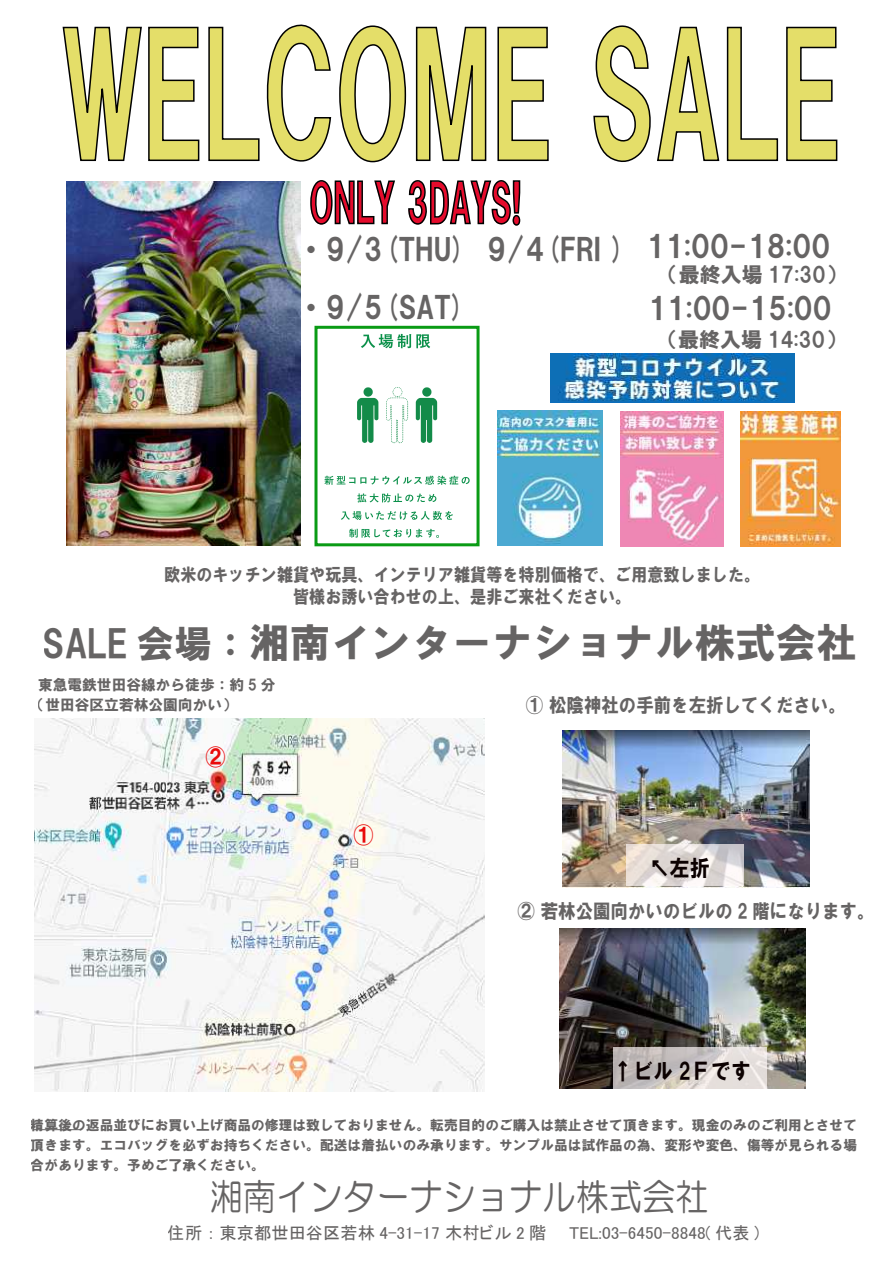
<style>
.page{position:relative;width:893px;height:1263px;background:#fff}
.page>*{position:absolute;margin:0;border:0;box-sizing:border-box;transform-origin:0 0}
.t1{font:165px "HGS Soei Kakugothic UB";color:#e4de69;scale:.68 1}
.t2{font:52.5px "HGS Soei Kakugothic UB";color:#e50b2c;scale:.68 1}
.t3{font:40.5px "HGS Soei Kakugothic UB";color:#666464}
.t4{font:37.2px "HG Maru Gothic MPRO";color:#666464;scale:.89 1}
.t5{font:30px "HGS Soei Kakugothic UB";color:#666464}
.t6{font:22.5px "HGS Soei Kakugothic UB";color:#0c0101;scale:.89 1}
.t7{font:22.5px "HGS Soei Kakugothic UB";color:#e90a0a;scale:.89 1}
.t8{font:21px "HGS Soei Kakugothic UB";color:#666464}
.t9{font:19.5px "HGS Soei Kakugothic UB";color:#666464;scale:.89 1}
.t10{font:18px/22.5px "HGS Soei Kakugothic UB";color:#666464;text-align:center;scale:.89 1}
.t11{font:17.25px "MS P Gothic";color:#666464}
.t12{font:14.7px/19.6px "HGS Soei Kakugothic UB";color:#666464}
.t13{font:13.8px/19.8px "HGS Soei Kakugothic UB";color:#666464;text-align:justify}
.s1{font-size:37.5px}
</style>
<div class="page">
<svg style="left:62px;top:26px;width:138px;height:136px"></svg>
<svg style="left:208px;top:26px;width:52px;height:136px"></svg>
<svg style="left:266px;top:24px;width:66px;height:138px"></svg>
<svg style="left:339px;top:25px;width:68px;height:138px"></svg>
<svg style="left:415px;top:26px;width:72px;height:136px"></svg>
<svg style="left:497px;top:26px;width:52px;height:136px"></svg>
<svg style="left:593px;top:25px;width:127px;height:137px"></svg>
<svg style="left:726px;top:26px;width:53px;height:136px"></svg>
<svg style="left:786px;top:26px;width:52px;height:136px"></svg>
<svg style="left:310px;top:180px;width:85px;height:45px"></svg>
<svg style="left:408px;top:180px;width:113px;height:46px"></svg>
<img style="left:562px;top:730px;width:247px;height:158px">
<img style="left:559px;top:928px;width:246px;height:161px">
<img style="left:34px;top:719px;width:450px;height:372px">
<svg style="left:626px;top:844px;width:117px;height:42px"></svg>
<svg style="left:612px;top:1047px;width:154px;height:42px;background:#d0cac7"></svg>
<img style="left:497px;top:411px;width:105px;height:135px">
<img style="left:740px;top:411px;width:101px;height:135px">
<img style="left:620px;top:411px;width:103px;height:135px">
<img style="left:550px;top:353px;width:245px;height:50px">
<img style="left:67px;top:182px;width:233px;height:363px">
<img style="left:319px;top:333px;width:158px;height:214px">
<div style="left:314px;top:326px;width:165px;height:220px;border:3px solid #0a9b15"></div>
<h1 class="t1" style="left:62px;top:13px;width:1146px">WELCOME SALE</h1>
<h2 class="t2" style="left:309px;top:177px;width:313px">ONLY 3DAYS!</h2>
<h3 class="t5" style="left:296px;top:234px;width:332px">・9/3(THU) 9/4(FRI )</h3>
<h3 class="t5" style="left:646px;top:231px;width:185px">11:00-18:00</h3>
<h3 class="t8" style="left:658px;top:264px;width:190px">（最終入場 17:30）</h3>
<h3 class="t5" style="left:296px;top:292px;width:172px">・9/5(SAT)</h3>
<h3 class="t5" style="left:648px;top:293px;width:185px">11:00-15:00</h3>
<h3 class="t8" style="left:657px;top:328px;width:190px">（最終入場 14:30）</h3>
<h3 class="t10" style="left:164px;top:563px;width:671px">欧米のキッチン雑貨や玩具、インテリア雑貨等を特別価格で、ご用意致しました。皆様お誘い合わせの上、是非ご来社ください。</h3>
<h3 class="t3" style="left:43px;top:622px;width:815px"><span class="s1">SALE 会場：</span>湘南インターナショナル株式会社</h3>
<p class="t12" style="left:31px;top:675px;width:246px;text-indent:7px">東急電鉄世田谷線から徒歩：約 5 分（世田谷区立若林公園向かい）</p>
<h3 class="t7" style="left:206px;top:745px;width:24px">②</h3>
<h3 class="t7" style="left:353px;top:824px;width:24px">①</h3>
<h3 class="t9" style="left:526px;top:695px;width:361px">① 松陰神社の手前を左折してください。</h3>
<h3 class="t6" style="left:649px;top:857px;width:69px">↖左折</h3>
<h3 class="t9" style="left:517px;top:901px;width:403px">② 若林公園向かいのビルの 2 階になります。</h3>
<h3 class="t6" style="left:613px;top:1060px;width:157px">↑ビル 2Ｆです</h3>
<p class="t13" style="left:31px;top:1115px;width:828px">精算後の返品並びにお買い上げ商品の修理は致しておりません。転売目的のご購入は禁止させて頂きます。現金のみのご利用とさせて頂きます。エコバッグを必ずお持ちください。配送は着払いのみ承ります。サンプル品は試作品の為、変形や変色、傷等が見られる場合があります。予めご了承ください。</p>
<h3 class="t4" style="left:210px;top:1178px;width:562px">湘南インターナショナル株式会社</h3>
<p class="t11" style="left:168px;top:1224px;width:593px">住所：東京都世田谷区若林 4-31-17 木村ビル 2 階　　TEL:03-6450-8848( 代表 )</p>
</div>
